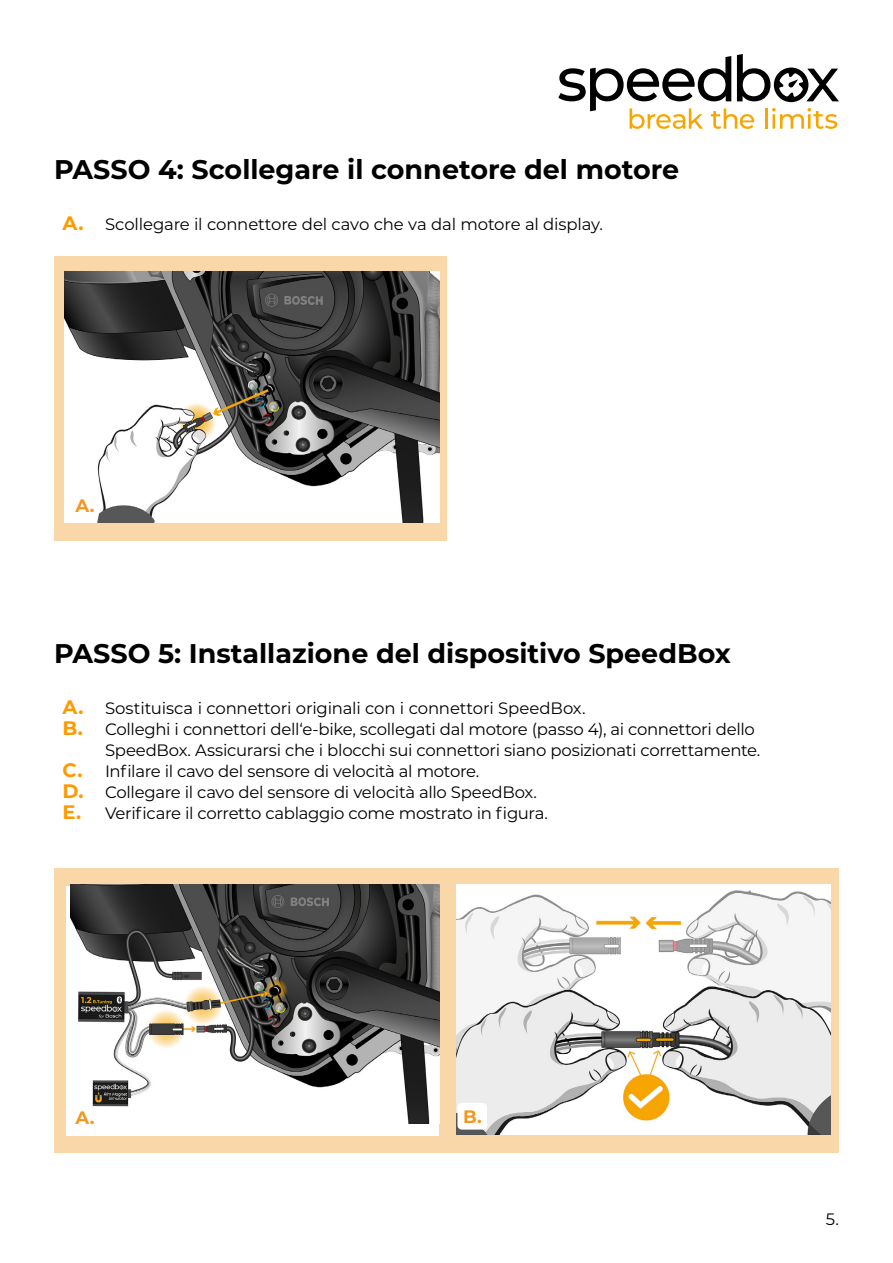
<style>
.page{position:relative;width:893px;height:1263px;background:#fff}
.page>*{position:absolute;margin:0;border:0;box-sizing:border-box;transform-origin:0 0}
.t1{font:700 27px "Montserrat";color:#000}
.t2{font:700 18px "Montserrat";color:#f4971e}
.t3{font:16.5px "Montserrat";letter-spacing:-.015em;color:#000}
.s1{font-weight:700;font-size:19.5px;color:#f90}
</style>
<div class="page">
<svg style="left:558px;top:54px;width:281px;height:75px"></svg>
<div style="left:54px;top:256px;width:392px;height:285px;background:#fad7a8"></div>
<img style="left:65px;top:272px;width:374px;height:251px">
<div style="left:54px;top:868px;width:785px;height:285px;background:#fad7a8"></div>
<img style="left:456px;top:884px;width:374px;height:251px">
<div style="left:66px;top:886px;width:373px;height:249px;background:#fff"></div>
<div style="left:457px;top:1103px;width:30px;height:26px;background:#fff;border-radius:4px"></div>
<img style="left:70px;top:884px;width:369px;height:240px">
<h1 class="t1" style="left:54px;top:150px;width:627px">PASSO 4: Scollegare il connetore del motore</h1>
<p class="t3" style="left:63px;top:212px;width:542px"><span class="s1">A.</span> Scollegare il connettore del cavo che va dal motore al display.</p>
<p class="t2" style="left:75px;top:492px;width:21px">A.</p>
<h1 class="t1" style="left:54px;top:634px;width:678px">PASSO 5: Installazione del dispositivo SpeedBox</h1>
<p class="t3" style="left:63px;top:697px;width:524px"><span class="s1">A.</span> Sostituisca i connettori originali con i connettori SpeedBox.</p>
<p class="t3" style="left:63px;top:718px;width:694px"><span class="s1">B.</span> Colleghi i connettori dell‘e-bike, scollegati dal motore (passo 4), ai connettori dello</p>
<p class="t3" style="left:105px;top:739px;width:657px">SpeedBox. Assicurarsi che i blocchi sui connettori siano posizionati correttamente.</p>
<p class="t3" style="left:63px;top:760px;width:418px"><span class="s1">C.</span> Infilare il cavo del sensore di velocità al motore.</p>
<p class="t3" style="left:63px;top:781px;width:476px"><span class="s1">D.</span> Collegare il cavo del sensore di velocità allo SpeedBox.</p>
<p class="t3" style="left:63px;top:802px;width:487px"><span class="s1">E.</span> Verificare il corretto cablaggio come mostrato in figura.</p>
<p class="t2" style="left:75px;top:1104px;width:21px">A.</p>
<p class="t2" style="left:463px;top:1103px;width:20px">B.</p>
<p class="t3" style="left:826px;top:1207px;width:15px">5.</p>
</div>
